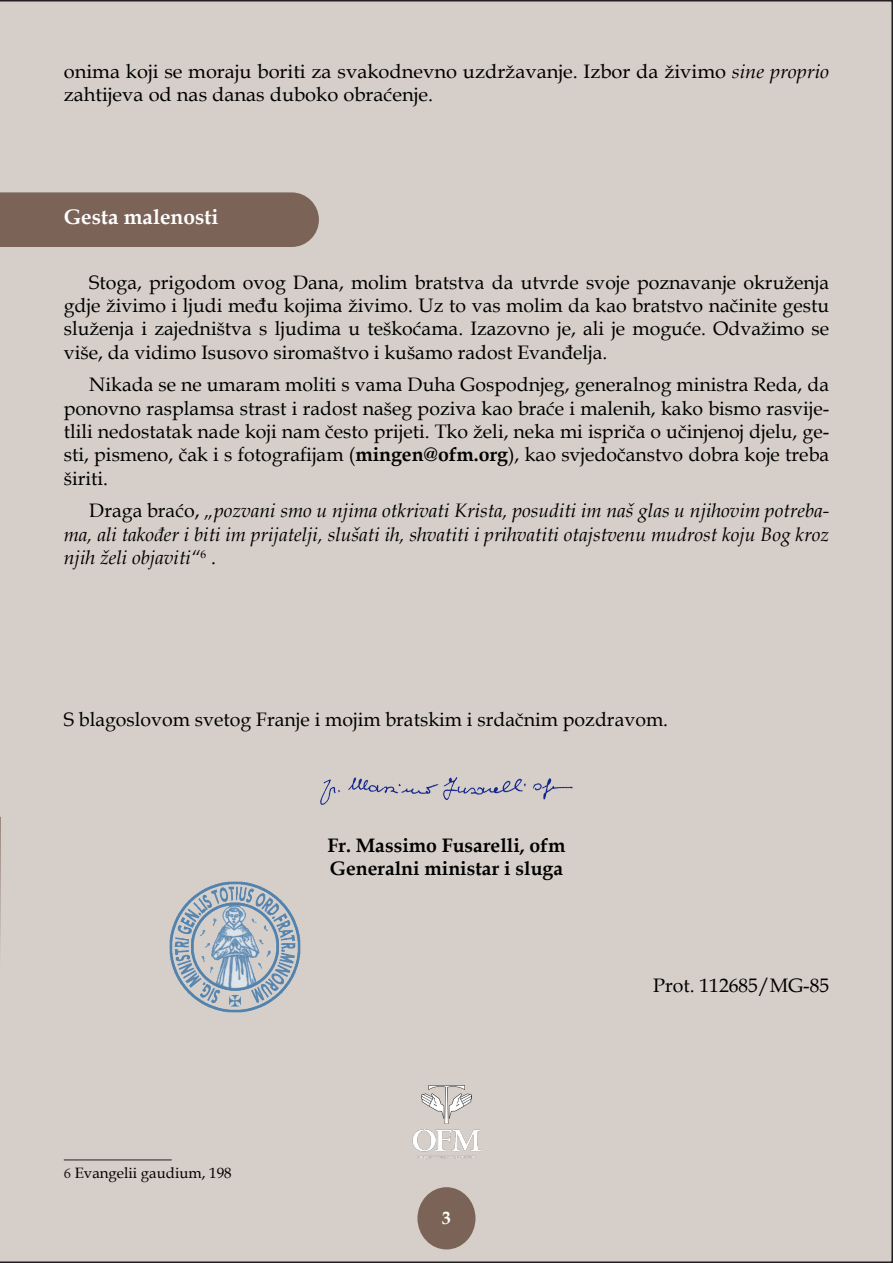
<style>
.page{position:relative;width:893px;height:1263px;background:#d6cfc9}
.page>*{position:absolute;margin:0;border:0;box-sizing:border-box;transform-origin:0 0}
.No_Spacing{font:700 21px "Book Antiqua";color:#fff}
.No_Spacing-2{font:19.5px/23.4px "Book Antiqua";color:#000;text-align:justify}
.No_Spacing-3{font:italic 19.5px/23.4px "Book Antiqua";color:#000;text-align:justify}
.No_Spacing-4{font:700 19.5px "Book Antiqua";color:#000}
.t1{font:700 18px "Book Antiqua";color:#fff}
.t2{font:15px "Book Antiqua";color:#000}
.s1{font-style:italic}
.s2{font-weight:700}
.s3{font-style:normal}
.s4{font-family:"Minion Pro";color:#231f20}
</style>
<div class="page">
<div style="left:417px;top:1187px;width:58px;height:62px;background:#7b6357;border-radius:50%"></div>
<div style="left:0;top:192px;width:319px;height:55px;background:#7b6357"></div>
<hr style="left:64px;top:1159px;width:108px;height:1px;background:#231f20">
<svg style="left:0;top:815px;width:1px;height:312px"></svg>
<img style="left:321px;top:778px;width:251px;height:27px">
<img style="left:169px;top:881px;width:131px;height:131px">
<img style="left:422px;top:1085px;width:49px;height:39px">
<img style="left:413px;top:1129px;width:67px;height:29px">
<p class="No_Spacing-2" style="left:64px;top:59px;width:767px">onima koji se moraju boriti za svakodnevno uzdržavanje. Izbor da živimo <span class="s1">sine proprio </span>zahtijeva od nas danas duboko obraćenje.</p>
<p class="No_Spacing" style="left:64px;top:202px;width:156px">Gesta malenosti</p>
<p class="No_Spacing-2" style="left:64px;top:270px;width:767px;text-indent:26px">Stoga, prigodom ovog Dana, molim bratstva da utvrde svoje poznavanje okruženja gdje živimo i ljudi među kojima živimo. Uz to vas molim da kao bratstvo načinite gestu služenja i zajedništva s ljudima u teškoćama. Izazovno je, ali je moguće. Odvažimo se više, da vidimo Isusovo siromaštvo i kušamo radost Evanđelja.</p>
<p class="No_Spacing-2" style="left:64px;top:372px;width:767px;text-indent:26px">Nikada se ne umaram moliti s vama Duha Gospodnjeg, generalnog ministra Reda, da ponovno rasplamsa strast i radost našeg poziva kao braće i malenih, kako bismo rasvije&shy;tlili nedostatak nade koji nam često prijeti. Tko želi, neka mi ispriča o učinjenoj djelu, ge&shy;sti, pismeno, čak i s fotografijam (<span class="s2">mingen@ofm.org</span>), kao svjedočanstvo dobra koje treba širiti.</p>
<p class="No_Spacing-3" style="left:64px;top:498px;width:767px;text-indent:26px"><span class="s3">Draga braćo,</span> „pozvani smo u njima otkrivati Krista, posuditi im naš glas u njihovim potreba&shy;ma, ali također i biti im prijatelji, slušati ih, shvatiti i prihvatiti otajstvenu mudrost koju Bog kroz njih želi objaviti“<sup>6</sup> <span class="s3">.</span></p>
<p class="No_Spacing-2" style="left:64px;top:707px;width:606px">S blagoslovom svetog Franje i mojim bratskim i srdačnim pozdravom.</p>
<p class="t2" style="left:64px;top:1162px;width:169px"><span class="s4">6</span> Evangelii gaudium, 198</p>
<p class="No_Spacing-4" style="left:328px;top:832px;width:239px">Fr. Massimo Fusarelli, ofm</p>
<p class="No_Spacing-4" style="left:330px;top:855px;width:235px">Generalni ministar i sluga</p>
<p class="t1" style="left:442px;top:1206px;width:10px">3</p>
<p class="No_Spacing-2" style="left:653px;top:974px;width:177px">Prot. 112685/MG-85</p>
</div>
